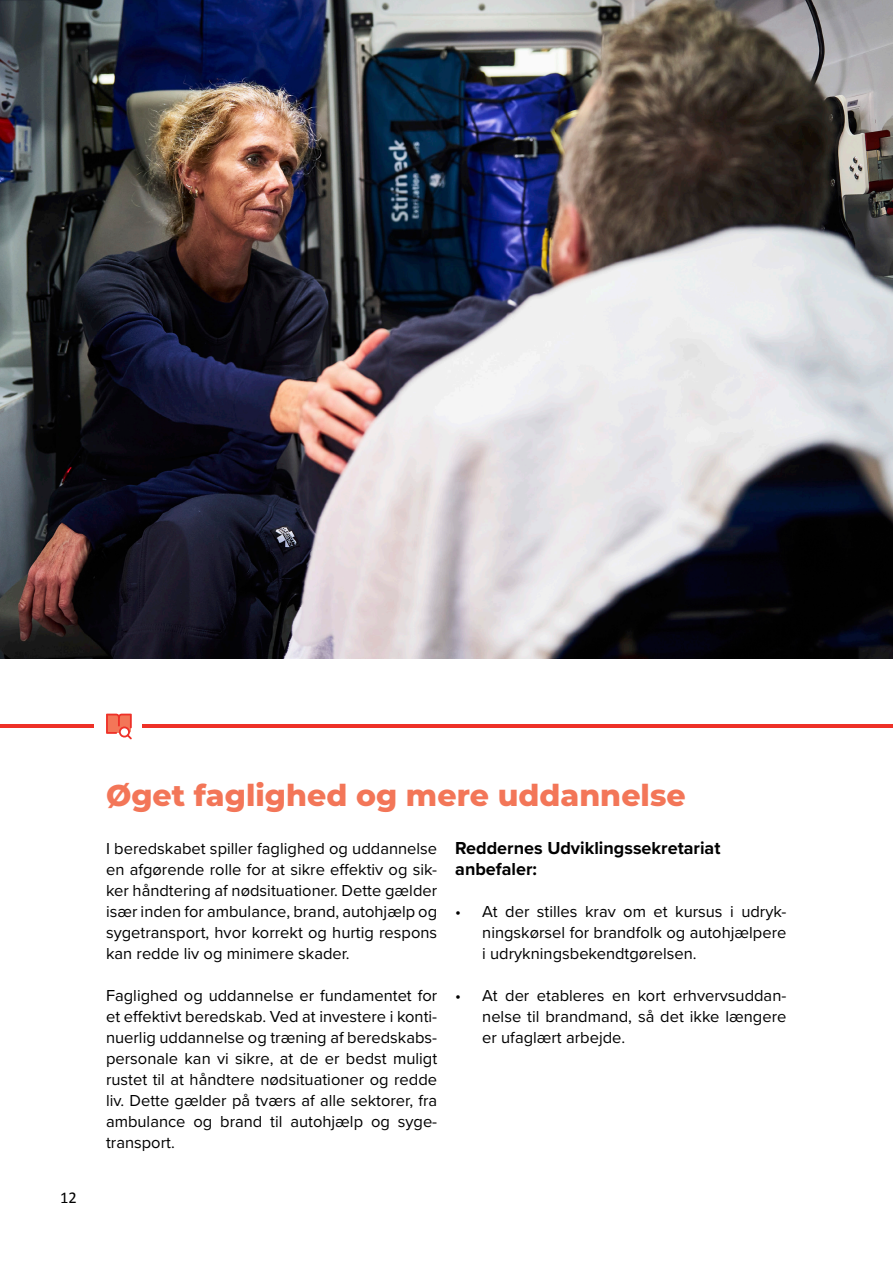
<style>
.page{position:relative;width:893px;height:1263px;background:#fff}
.page>*{position:absolute;margin:0;border:0;box-sizing:border-box;transform-origin:0 0}
.t1{font:800 30px "Montserrat";color:#f37658}
.Mellemrubirk{font:700 18px/21px "Proxima Nova";color:#000}
.Brødtekst{font:16.5px/21px "Proxima Nova";color:#000;text-align:justify}
.Brødtekst-2{font:16.5px "Calibri";color:#000}
</style>
<div class="page">
<hr style="left:0;top:725px;width:93px;height:3px;background:#ee3128">
<hr style="left:142px;top:725px;width:751px;height:3px;background:#ee3128">
<svg style="left:106px;top:714px;width:26px;height:25px"></svg>
<img style="left:0;top:0;width:893px;height:659px">
<p class="Brødtekst-2" style="left:60px;top:1186px;width:18px">12</p>
<h2 class="t1" style="left:106px;top:773px;width:581px">Øget faglighed og mere uddannelse</h2>
<p class="Brødtekst" style="left:106px;top:837px;width:333px">I beredskabet spiller faglighed og uddannelse en afgørende rolle for at sikre effektiv og sik&shy;ker håndtering af nødsituationer. Dette gælder især inden for ambulance, brand, autohjælp og sygetransport, hvor korrekt og hurtig respons kan redde liv og minimere skader.</p>
<p class="Brødtekst" style="left:106px;top:984px;width:333px">Faglighed og uddannelse er fundamentet for et effektivt beredskab. Ved at investere i konti&shy;nuerlig uddannelse og træning af beredskabs&shy;personale kan vi sikre, at de er bedst muligt rustet til at håndtere nødsituationer og redde liv. Dette gælder på tværs af alle sektorer, fra ambulance og brand til autohjælp og syge&shy;transport.</p>
<p class="Mellemrubirk" style="left:455px;top:837px;width:267px">Reddernes Udviklingssekretariat anbefaler:</p>
<p class="Brødtekst" style="left:482px;top:900px;width:306px;text-indent:-27px">• At der stilles krav om et kursus i udryk&shy;ningskørsel for brandfolk og autohjælpere i udrykningsbekendtgørelsen.</p>
<p class="Brødtekst" style="left:482px;top:984px;width:306px;text-indent:-27px">• At der etableres en kort erhvervsuddan&shy;nelse til brandmand, så det ikke længere er ufaglært arbejde.</p>
</div>
